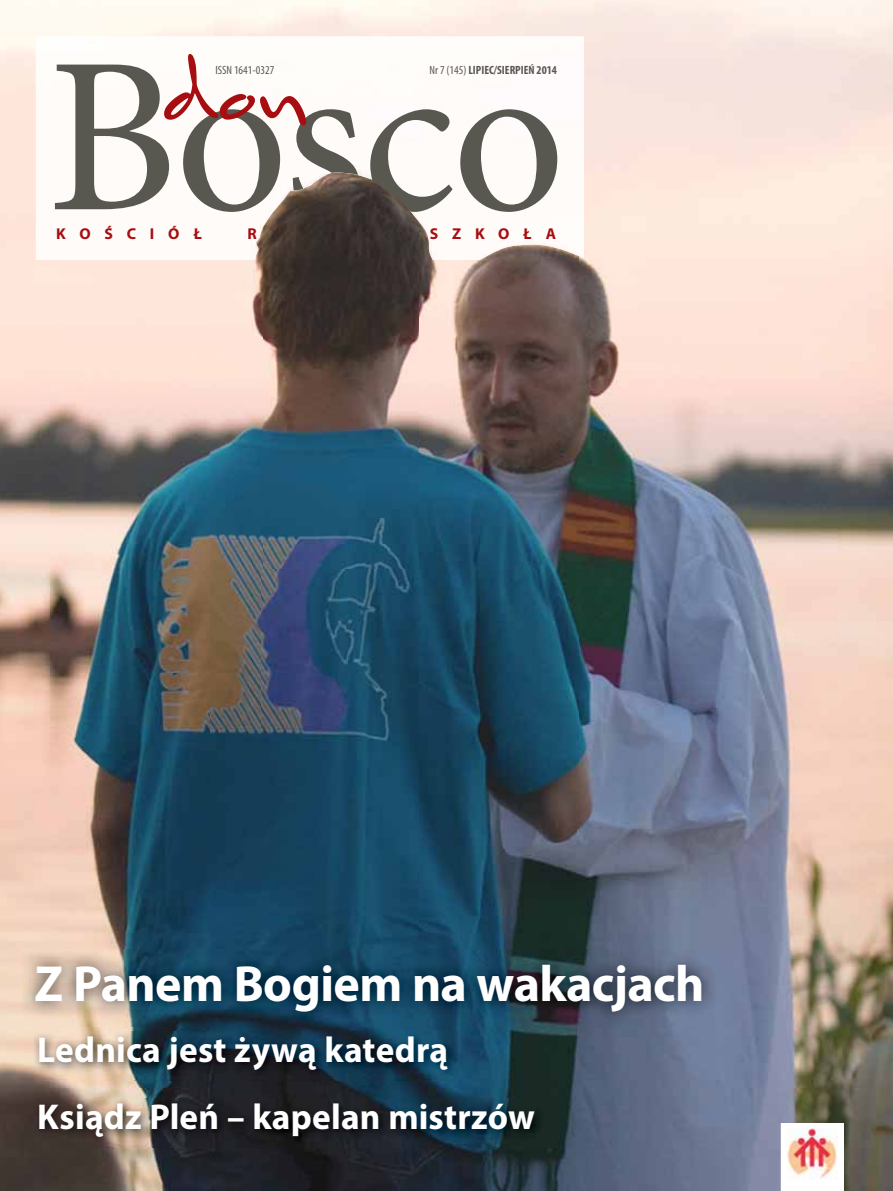
<style>
.page{position:relative;width:893px;height:1191px;background:#fff}
.page>*{position:absolute;margin:0;border:0;box-sizing:border-box;transform-origin:0 0}
.t1{font:700 51px "Myriad Pro";letter-spacing:-.015em;color:#fff}
.t2{font:700 36px/67.5px "Myriad Pro";letter-spacing:.005em;color:#fff}
.t3{font:700 15.75px "Myriad Pro";letter-spacing:.875em;color:#a70e12}
.t4{font:700 condensed 12px "Myriad Pro";color:#585851}
.t5{font:condensed 12px "Myriad Pro";color:#585851}
.s1{font-weight:400}
</style>
<div class="page">
<img style="left:0;top:51px;width:51px;height:1139px">
<img style="left:578px;top:51px;width:263px;height:1037px">
<img style="left:841px;top:51px;width:52px;height:1139px">
<img style="left:262px;top:216px;width:158px;height:733px">
<img style="left:210px;top:260px;width:52px;height:930px">
<img style="left:420px;top:260px;width:158px;height:930px">
<img style="left:51px;top:260px;width:159px;height:930px">
<img style="left:262px;top:1026px;width:158px;height:164px">
<img style="left:578px;top:1088px;width:211px;height:102px">
<img style="left:789px;top:1088px;width:53px;height:35px">
<img style="left:36px;top:36px;width:249px;height:224px">
<img style="left:285px;top:36px;width:299px;height:180px">
<img style="left:412px;top:215px;width:172px;height:45px">
<svg style="left:55px;top:65px;width:502px;height:147px"></svg>
<svg style="left:164px;top:54px;width:142px;height:71px"></svg>
<img style="left:34px;top:1031px;width:423px;height:49px">
<img style="left:34px;top:1098px;width:511px;height:49px">
<img style="left:21px;top:949px;width:696px;height:77px">
<div style="left:781px;top:1123px;width:62px;height:67px;background:#fff"></div>
<img style="left:786px;top:1128px;width:52px;height:52px">
<p class="t5" style="left:215px;top:65px;width:60px">ISSN 1641-0327</p>
<p class="t4" style="left:430px;top:65px;width:129px"><span class="s1">Nr 7 (145)</span> LIPIEC/SIERPIEŃ 2014</p>
<p class="t3" style="left:56px;top:228px;width:147px">KOŚCIÓŁ</p>
<p class="t3" style="left:247px;top:228px;width:11px">R</p>
<p class="t3" style="left:430px;top:228px;width:128px">SZKOŁA</p>
<h1 class="t1" style="left:35px;top:964px;width:671px">Z Panem Bogiem na wakacjach</h1>
<p class="t2" style="left:37px;top:1019px;width:499px">Lednica jest żywą katedrą<br>Ksiądz Pleń – kapelan mistrzów</p>
</div>
